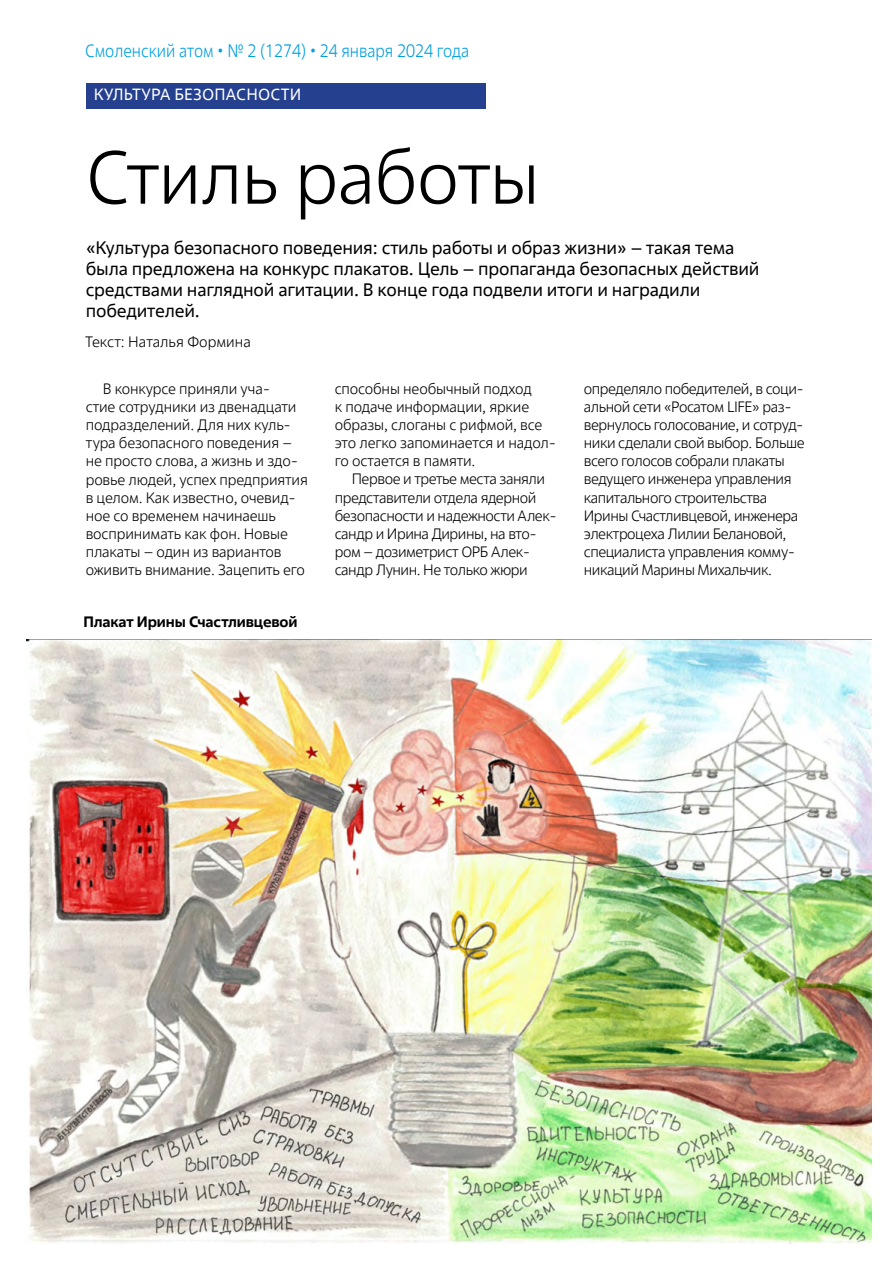
<style>
.page{position:relative;width:893px;height:1263px;background:#fff}
.page>*{position:absolute;margin:0;border:0;box-sizing:border-box;transform-origin:0 0}
.t1{font:300 75px "Rosatom";letter-spacing:-.01em;color:#000}
.t2{font:18px/21px "Rosatom";letter-spacing:-.01em;color:#000}
.t3{font:300 18px "Rosatom";color:#009fdf;scale:.9 1}
.t4{font:16.2px "Rosatom";letter-spacing:.01em;color:#fff}
.t5{font:300 15px/18.1px "Rosatom";letter-spacing:-.03em;color:#000}
.t6{font:300 15px/18.1px "Rosatom";letter-spacing:-.01em;color:#000}
.t7{font:700 15px "Rosatom";letter-spacing:-.01em;color:#000}
.t8{font:300 15px "Rosatom";color:#000}
</style>
<div class="page">
<div style="left:86px;top:83px;width:399px;height:26px;background:#25408f"></div>
<img style="left:27px;top:640px;width:845px;height:603px">
<p class="t3" style="left:85px;top:39px;width:428px">Смоленский атом • № 2 (1274) • 24 января 2024 года</p>
<p class="t4" style="left:94px;top:85px;width:209px">КУЛЬТУРА БЕЗОПАСНОСТИ</p>
<h1 class="t1" style="left:86px;top:132px;width:455px">Стиль работы</h1>
<p class="t2" style="left:86px;top:237px;width:675px">«Культура безопасного поведения: стиль работы и образ жизни» – такая тема была предложена на конкурс плакатов. Цель – пропаганда безопасных действий средствами наглядной агитации. В конце года подвели итоги и наградили победителей.</p>
<p class="t8" style="left:85px;top:332px;width:167px">Текст: Наталья Формина</p>
<p class="t6" style="left:86px;top:380px;width:224px;text-indent:17px">В конкурсе приняли уча-<br>стие сотрудники из двенадцати подразделений. Для них куль&shy;тура безопасного поведения – не просто слова, а жизнь и здо&shy;ровье людей, успех предприятия в целом. Как известно, очевид&shy;ное со временем начинаешь воспринимать как фон. Новые плакаты – один из вариантов оживить внимание. Зацепить его</p>
<p class="t6" style="left:335px;top:380px;width:223px">способны необычный подход<br>к подаче информации, яркие образы, слоганы с рифмой, все это легко запоминается и надол&shy;го остается в памяти.</p>
<p class="t5" style="left:335px;top:470px;width:224px;text-indent:17px">Первое и третье места заняли представители отдела ядерной безопасности и надежности Алек&shy;сандр и Ирина Дирины, на вто&shy;ром – дозиметрист ОРБ Алек&shy;сандр Лунин. Не только жюри</p>
<p class="t7" style="left:83px;top:612px;width:216px">Плакат Ирины Счастливцевой</p>
<p class="t5" style="left:584px;top:379px;width:222px">определяло победителей, в соци&shy;альной сети «Росатом LIFE» раз&shy;вернулось голосование, и сотруд&shy;ники сделали свой выбор. Больше всего голосов собрали плакаты ведущего инженера управления капитального строительства<br>Ирины Счастливцевой, инженера электроцеха Лилии Белановой, специалиста управления комму&shy;никаций Марины Михальчик.</p>
</div>
